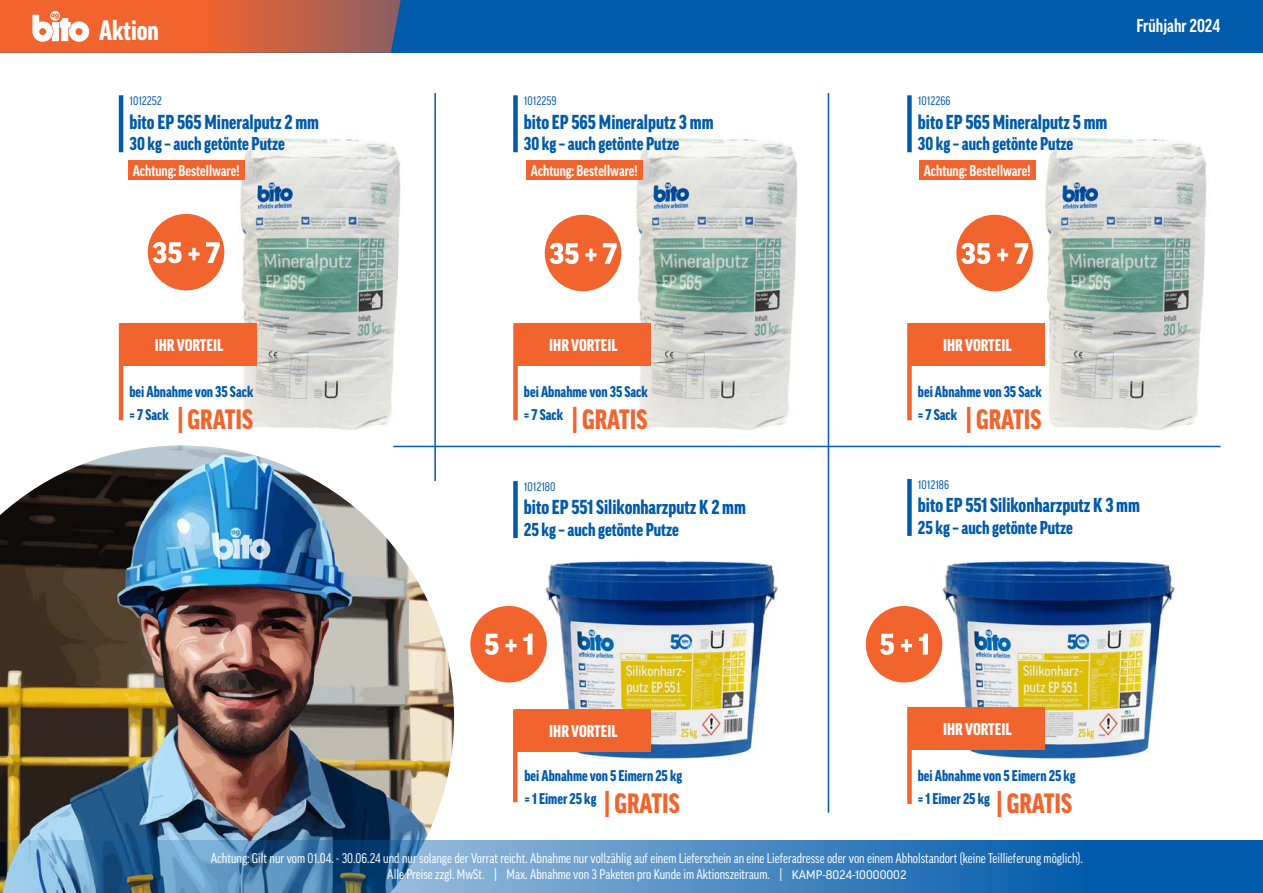
<style>
.page{position:relative;width:1263px;height:893px;background:#fff}
.page>*{position:absolute;margin:0;border:0;box-sizing:border-box;transform-origin:0 0}
.t1{font:900 condensed 27px "Good Pro";color:#f2642e}
.t2{font:900 condensed 27px "Good Pro";color:#fff}
.t3{font:900 condensed 19.5px "Good Pro";color:#015aaa}
.t4{font:900 condensed 18px "Good Pro";color:#015aaa}
.t5{font:700 condensed 18px "Good Pro";color:#fff}
.t6{font:900 condensed 16.5px "Good Pro";color:#fff}
.t7{font:900 condensed 15px "Good Pro";color:#015aaa}
.t8{font:700 condensed 15px "Good Pro";color:#fff}
.t9{font:condensed 13.5px "Good Pro";color:#fff}
.t10{font:condensed 12px "Good Pro";color:#015aaa}
.s1{font-stretch:normal;font-size:12px}
</style>
<div class="page">
<hr style="left:434px;top:93px;width:2px;height:388px;background:#015aaa">
<hr style="left:393px;top:446px;width:827px;height:1px;background:#015aaa">
<hr style="left:828px;top:93px;width:1px;height:720px;background:#015aaa">
<div style="left:0;top:0;width:1263px;height:53px;background:#015aaa"></div>
<img style="left:0;top:445px;width:454px;height:395px">
<svg style="left:0;top:840px;width:1263px;height:53px;background:#4180b6"></svg>
<img style="left:240px;top:137px;width:161px;height:294px">
<img style="left:636px;top:137px;width:162px;height:294px">
<img style="left:1045px;top:137px;width:162px;height:294px">
<img style="left:544px;top:560px;width:234px;height:198px">
<img style="left:941px;top:560px;width:234px;height:198px">
<div style="left:470px;top:606px;width:77px;height:76px;background:#f2642e;border-radius:50%"></div>
<svg style="left:485px;top:634px;width:47px;height:21px"></svg>
<div style="left:866px;top:606px;width:76px;height:76px;background:#f2642e;border-radius:50%"></div>
<svg style="left:880px;top:634px;width:48px;height:21px"></svg>
<div style="left:148px;top:214px;width:76px;height:76px;background:#f2642e;border-radius:50%"></div>
<svg style="left:153px;top:242px;width:67px;height:21px"></svg>
<div style="left:545px;top:215px;width:76px;height:76px;background:#f2642e;border-radius:50%"></div>
<svg style="left:550px;top:243px;width:67px;height:21px"></svg>
<div style="left:956px;top:215px;width:77px;height:76px;background:#f2642e;border-radius:50%"></div>
<svg style="left:961px;top:243px;width:67px;height:21px"></svg>
<hr style="left:119px;top:95px;width:4px;height:57px;background:#015aaa">
<div style="left:513px;top:95px;width:5px;height:57px;background:#015aaa"></div>
<div style="left:513px;top:481px;width:5px;height:57px;background:#015aaa"></div>
<div style="left:907px;top:95px;width:5px;height:57px;background:#015aaa"></div>
<div style="left:907px;top:479px;width:5px;height:57px;background:#015aaa"></div>
<hr style="left:513px;top:709px;width:4px;height:93px;background:#f2642e">
<div style="left:907px;top:707px;width:5px;height:97px;background:#f2642e"></div>
<div style="left:909px;top:707px;width:136px;height:42px;background:#f2642e"></div>
<hr style="left:119px;top:323px;width:4px;height:97px;background:#f2642e">
<div style="left:121px;top:323px;width:136px;height:43px;background:#f2642e"></div>
<div style="left:513px;top:323px;width:5px;height:97px;background:#f2642e"></div>
<div style="left:515px;top:323px;width:136px;height:43px;background:#f2642e"></div>
<div style="left:907px;top:323px;width:5px;height:97px;background:#f2642e"></div>
<div style="left:909px;top:323px;width:136px;height:43px;background:#f2642e"></div>
<div style="left:515px;top:709px;width:136px;height:43px;background:#f2642e"></div>
<svg style="left:0;top:0;width:401px;height:53px;background:#d56946"></svg>
<div style="left:128px;top:160px;width:116px;height:20px;background:#f2642e"></div>
<div style="left:526px;top:160px;width:116px;height:20px;background:#f2642e"></div>
<div style="left:919px;top:160px;width:116px;height:20px;background:#f2642e"></div>
<p class="t2" style="left:99px;top:15px;width:61px">Aktion</p>
<p class="t10" style="left:129px;top:94px;width:34px">1012252</p>
<p class="t3" style="left:129px;top:111px;width:191px">bito EP 565 Mineralputz 2 mm</p>
<p class="t4" style="left:129px;top:134px;width:157px">30 kg – auch getönte Putze</p>
<p class="t10" style="left:524px;top:94px;width:34px">1012259</p>
<p class="t3" style="left:524px;top:111px;width:191px">bito EP 565 Mineralputz 3 mm</p>
<p class="t4" style="left:524px;top:134px;width:157px">30 kg – auch getönte Putze</p>
<p class="t10" style="left:918px;top:94px;width:34px">1012266</p>
<p class="t3" style="left:918px;top:111px;width:191px">bito EP 565 Mineralputz 5 mm</p>
<p class="t4" style="left:918px;top:134px;width:157px">30 kg – auch getönte Putze</p>
<p class="t8" style="left:133px;top:163px;width:108px">Achtung: Bestellware!</p>
<p class="t8" style="left:531px;top:163px;width:108px">Achtung: Bestellware!</p>
<p class="t8" style="left:924px;top:163px;width:108px">Achtung: Bestellware!</p>
<p class="t5" style="left:1136px;top:16px;width:85px">Frühjahr 2024</p>
<p class="t6" style="left:155px;top:336px;width:70px">IHR VORTEIL</p>
<p class="t7" style="left:129px;top:384px;width:126px">bei Abnahme von 35 Sack</p>
<p class="t7" style="left:129px;top:406px;width:41px">= 7 Sack</p>
<p class="t1" style="left:177px;top:404px;width:78px">| GRATIS</p>
<p class="t6" style="left:549px;top:336px;width:70px">IHR VORTEIL</p>
<p class="t7" style="left:524px;top:384px;width:126px">bei Abnahme von 35 Sack</p>
<p class="t7" style="left:524px;top:406px;width:41px">= 7 Sack</p>
<p class="t1" style="left:571px;top:404px;width:78px">| GRATIS</p>
<p class="t6" style="left:943px;top:336px;width:70px">IHR VORTEIL</p>
<p class="t7" style="left:918px;top:384px;width:126px">bei Abnahme von 35 Sack</p>
<p class="t7" style="left:918px;top:406px;width:41px">= 7 Sack</p>
<p class="t1" style="left:965px;top:404px;width:78px">| GRATIS</p>
<p class="t10" style="left:524px;top:480px;width:33px">1012180</p>
<p class="t3" style="left:524px;top:497px;width:223px">bito EP 551 Silikonharzputz K 2 mm</p>
<p class="t4" style="left:524px;top:520px;width:157px">25 kg – auch getönte Putze</p>
<p class="t6" style="left:549px;top:722px;width:70px">IHR VORTEIL</p>
<p class="t7" style="left:524px;top:767px;width:159px">bei Abnahme von 5 Eimern 25 kg</p>
<p class="t7" style="left:524px;top:790px;width:74px">= 1 Eimer 25 kg</p>
<p class="t1" style="left:604px;top:788px;width:78px">| GRATIS</p>
<p class="t10" style="left:918px;top:478px;width:33px">1012186</p>
<p class="t3" style="left:918px;top:494px;width:223px">bito EP 551 Silikonharzputz K 3 mm</p>
<p class="t4" style="left:918px;top:517px;width:157px">25 kg – auch getönte Putze</p>
<p class="t6" style="left:943px;top:720px;width:70px">IHR VORTEIL</p>
<p class="t7" style="left:918px;top:767px;width:159px">bei Abnahme von 5 Eimern 25 kg</p>
<p class="t7" style="left:918px;top:790px;width:74px">= 1 Eimer 25 kg</p>
<p class="t1" style="left:996px;top:788px;width:78px">| GRATIS</p>
<p class="t9" style="left:211px;top:851px;width:873px">Achtung: Gilt nur vom 01.04. - 30.06.24 und nur solange der Vorrat reicht. Abnahme nur vollzählig auf einem Lieferschein an eine Lieferadresse oder von einem Abholstandort (keine Teillieferung möglich).</p>
<p class="t9" style="left:387px;top:867px;width:521px">Alle Preise zzgl. MwSt. | Max. Abnahme von 3 Paketen pro Kunde im Aktionszeitraum. | <span class="s1">KAMP-8024-10000002</span></p>
</div>
